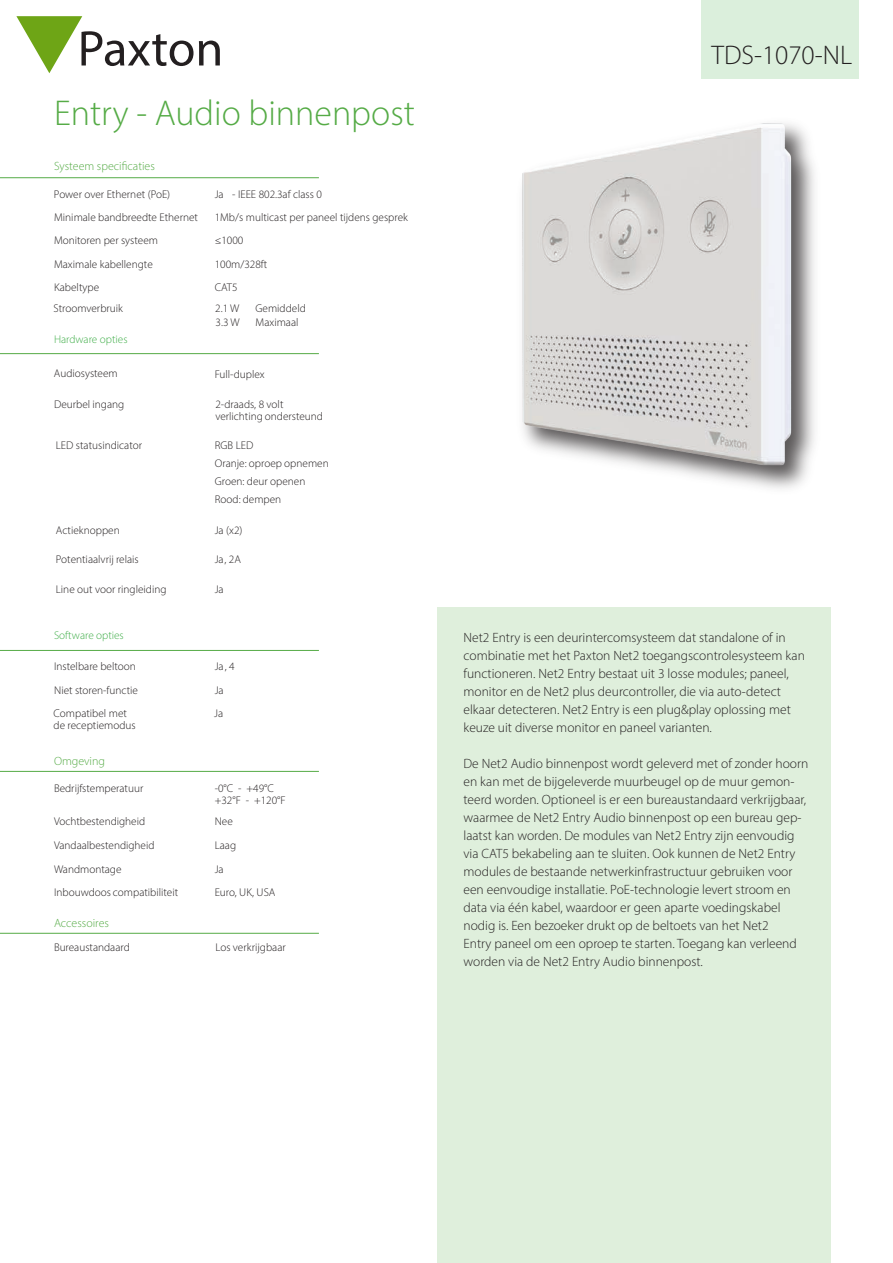
<style>
.page{position:relative;width:893px;height:1263px;background:#fff}
.page>*{position:absolute;margin:0;border:0;box-sizing:border-box;transform-origin:0 0}
.Specs_table_headers{font:300 36px "Myriad Pro";color:#55ab46}
.AN_Title{font:300 27px "Myriad Pro";color:#231f20}
.t1{font:300 13.5px/18px "Myriad Pro";color:#231f20}
.DS_Sub-title{font:300 12px "Myriad Pro";color:#55ab46}
.DS_Specs_text{font:300 11.25px/12px "Myriad Pro";color:#231f20}
.Specs_body_text{font:300 11.25px/12px "Myriad Pro";color:#231f20}
.DS_Specs_text-2{font:300 11.25px "Myriad Pro";color:#40ae49}
</style>
<div class="page">
<svg style="left:16px;top:16px;width:177px;height:57px"></svg>
<svg style="left:199px;top:41px;width:21px;height:24px"></svg>
<img style="left:267px;top:123px;width:548px;height:366px">
<div style="left:702px;top:0;width:157px;height:79px;background:#dbefdc"></div>
<div style="left:437px;top:607px;width:394px;height:656px;background:#dfefdc"></div>
<hr style="left:0;top:177px;width:319px;height:1px;background:#55ab46">
<hr style="left:0;top:771px;width:319px;height:1px;background:#55ab46">
<hr style="left:0;top:933px;width:319px;height:1px;background:#55ab46">
<hr style="left:0;top:650px;width:319px;height:1px;background:#55ab46">
<hr style="left:0;top:353px;width:319px;height:1px;background:#55ab46">
<p class="Specs_table_headers" style="left:54px;top:91px;width:362px">Entry - Audio binnenpost</p>
<p class="DS_Sub-title" style="left:54px;top:158px;width:102px">Systeem specificaties</p>
<p class="Specs_body_text" style="left:54px;top:188px;width:118px">Power over Ethernet (PoE)</p>
<p class="Specs_body_text" style="left:232px;top:188px;width:91px">- IEEE 802.3af class 0</p>
<p class="DS_Specs_text" style="left:215px;top:188px;width:11px">Ja</p>
<p class="Specs_body_text" style="left:54px;top:211px;width:146px">Minimale bandbreedte Ethernet</p>
<p class="Specs_body_text" style="left:215px;top:211px;width:195px">1Mb/s multicast per paneel tijdens gesprek</p>
<p class="Specs_body_text" style="left:54px;top:235px;width:106px">Monitoren per systeem</p>
<p class="DS_Specs_text" style="left:215px;top:235px;width:30px">≤1000</p>
<p class="Specs_body_text" style="left:54px;top:258px;width:100px">Maximale kabellengte</p>
<p class="DS_Specs_text" style="left:215px;top:258px;width:54px">100m/328ft</p>
<p class="DS_Specs_text" style="left:54px;top:281px;width:47px">Kabeltype</p>
<p class="DS_Specs_text" style="left:215px;top:281px;width:24px">CAT5</p>
<p class="DS_Specs_text" style="left:54px;top:302px;width:71px">Stroomverbruik</p>
<p class="DS_Specs_text" style="left:256px;top:302px;width:52px">Gemiddeld</p>
<p class="DS_Specs_text" style="left:256px;top:316px;width:44px">Maximaal</p>
<p class="DS_Specs_text" style="left:215px;top:302px;width:26px">2.1 W</p>
<p class="DS_Specs_text" style="left:216px;top:316px;width:26px">3.3 W</p>
<p class="DS_Specs_text-2" style="left:54px;top:332px;width:75px">Hardware opties</p>
<p class="Specs_body_text" style="left:54px;top:367px;width:65px">Audiosysteem</p>
<p class="Specs_body_text" style="left:215px;top:368px;width:52px">Full-duplex</p>
<p class="Specs_body_text" style="left:54px;top:398px;width:72px">Deurbel ingang</p>
<p class="DS_Specs_text" style="left:56px;top:439px;width:88px">LED statusindicator</p>
<p class="DS_Specs_text" style="left:56px;top:524px;width:65px">Actieknoppen</p>
<p class="DS_Specs_text" style="left:56px;top:553px;width:84px">Potentiaalvrij relais</p>
<p class="DS_Specs_text" style="left:56px;top:583px;width:112px">Line out voor ringleiding</p>
<p class="DS_Specs_text-2" style="left:54px;top:629px;width:71px">Software opties</p>
<p class="DS_Specs_text" style="left:215px;top:398px;width:109px">2-draads, 8 volt verlichting ondersteund</p>
<p class="DS_Specs_text" style="left:215px;top:439px;width:40px">RGB LED</p>
<p class="DS_Specs_text" style="left:215px;top:457px;width:115px">Oranje: oproep opnemen</p>
<p class="DS_Specs_text" style="left:215px;top:475px;width:92px">Groen: deur openen</p>
<p class="DS_Specs_text" style="left:215px;top:493px;width:68px">Rood: dempen</p>
<p class="DS_Specs_text" style="left:215px;top:524px;width:29px">Ja (x2)</p>
<p class="DS_Specs_text" style="left:215px;top:553px;width:28px">Ja, 2A</p>
<p class="DS_Specs_text" style="left:215px;top:583px;width:11px">Ja</p>
<p class="Specs_body_text" style="left:54px;top:660px;width:83px">Instelbare beltoon</p>
<p class="DS_Specs_text" style="left:215px;top:660px;width:21px">Ja, 4</p>
<p class="Specs_body_text" style="left:54px;top:684px;width:85px">Niet storen-functie</p>
<p class="DS_Specs_text" style="left:215px;top:684px;width:11px">Ja</p>
<p class="Specs_body_text" style="left:54px;top:707px;width:84px">Compatibel met de receptiemodus</p>
<p class="DS_Sub-title" style="left:54px;top:754px;width:53px">Omgeving</p>
<p class="DS_Specs_text" style="left:54px;top:782px;width:91px">Bedrijfstemperatuur</p>
<p class="DS_Specs_text" style="left:54px;top:815px;width:93px">Vochtbestendigheid</p>
<p class="DS_Specs_text" style="left:54px;top:839px;width:102px">Vandaalbestendigheid</p>
<p class="DS_Specs_text" style="left:54px;top:863px;width:69px">Wandmontage</p>
<p class="DS_Specs_text" style="left:54px;top:886px;width:126px">Inbouwdoos compatibiliteit</p>
<p class="DS_Sub-title" style="left:54px;top:916px;width:56px">Accessoires</p>
<p class="DS_Specs_text" style="left:214px;top:707px;width:11px">Ja</p>
<p class="Specs_body_text" style="left:215px;top:782px;width:61px">-0°C - +49°C</p>
<p class="Specs_body_text" style="left:215px;top:794px;width:73px">+32°F - +120°F</p>
<p class="DS_Specs_text" style="left:215px;top:815px;width:20px">Nee</p>
<p class="DS_Specs_text" style="left:215px;top:839px;width:23px">Laag</p>
<p class="DS_Specs_text" style="left:215px;top:863px;width:11px">Ja</p>
<p class="DS_Specs_text" style="left:215px;top:886px;width:62px">Euro, UK, USA</p>
<p class="DS_Specs_text" style="left:54px;top:941px;width:77px">Bureaustandaard</p>
<p class="DS_Specs_text" style="left:216px;top:941px;width:72px">Los verkrijgbaar</p>
<p class="AN_Title" style="left:711px;top:39px;width:142px">TDS-1070-NL</p>
<p class="t1" style="left:463px;top:628px;width:343px">Net2 Entry is een deurintercomsysteem dat standalone of in combinatie met het Paxton Net2 toegangscontrolesysteem kan functioneren. Net2 Entry bestaat uit 3 losse modules; paneel, monitor en de Net2 plus deurcontroller, die via auto-detect elkaar detecteren. Net2 Entry is een plug&amp;play oplossing met keuze uit diverse monitor en paneel varianten.</p>
<p class="t1" style="left:463px;top:754px;width:346px">De Net2 Audio binnenpost wordt geleverd met of zonder hoorn en kan met de bijgeleverde muurbeugel op de muur gemon&shy;teerd worden. Optioneel is er een bureaustandaard verkrijgbaar, waarmee de Net2 Entry Audio binnenpost op een bureau gep&shy;laatst kan worden. De modules van Net2 Entry zijn eenvoudig via CAT5 bekabeling aan te sluiten. Ook kunnen de Net2 Entry modules de bestaande netwerkinfrastructuur gebruiken voor een eenvoudige installatie. PoE-technologie levert stroom en data via één kabel, waardoor er geen aparte voedingskabel nodig is. Een bezoeker drukt op de beltoets van het Net2<br>Entry paneel om een oproep te starten. Toegang kan verleend worden via de Net2 Entry Audio binnenpost.</p>
</div>
